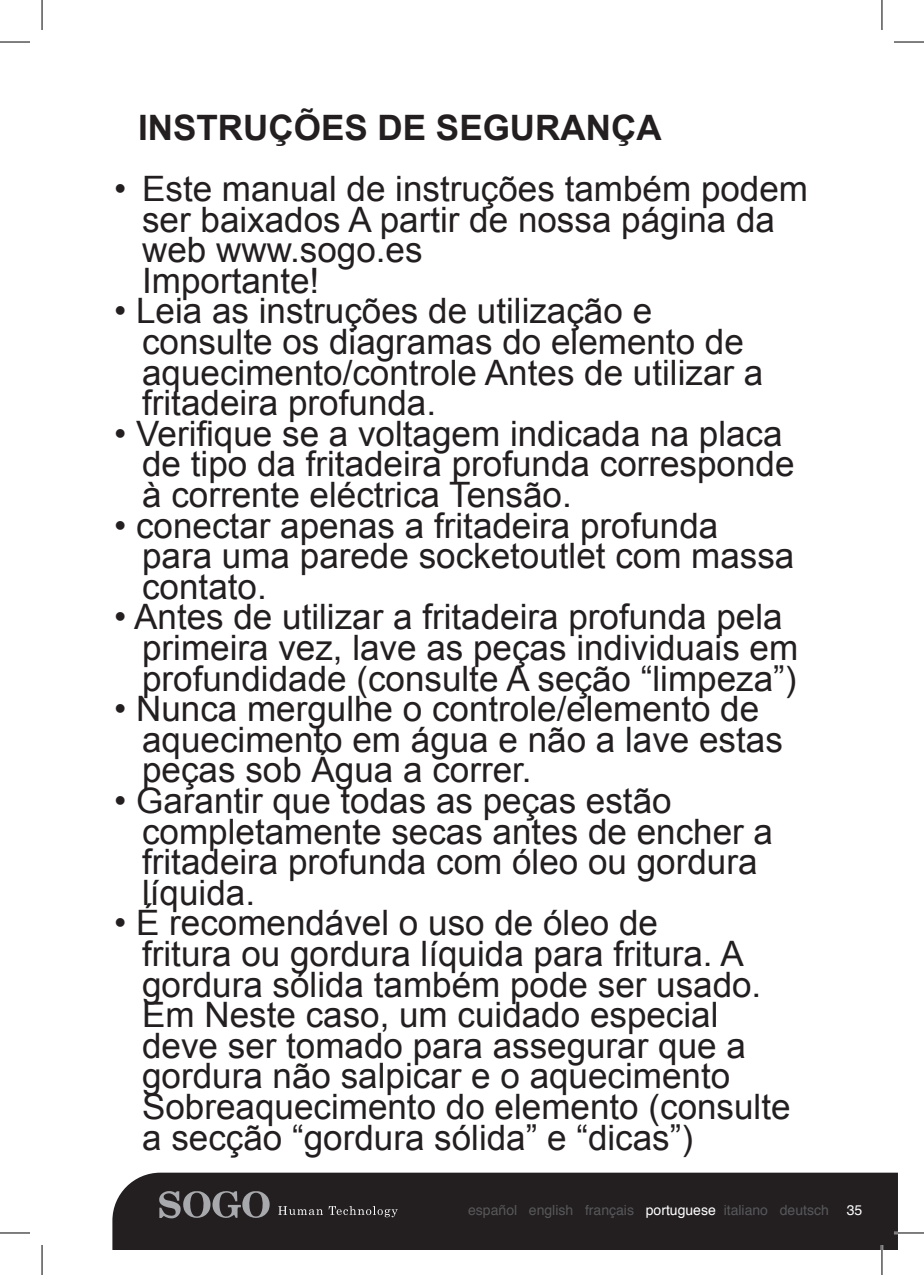
<style>
.page{position:relative;width:924px;height:1275px;background:#fff}
.page>*{position:absolute;margin:0;border:0;box-sizing:border-box;transform-origin:0 0}
.t1{font:35px/30.6px "Arial";color:#231f20}
.t2{font:700 35px "Arial";color:#231f20}
.t3{font:14px "Helvetica";color:#57585a}
.t4{font:14px "Helvetica";color:#fff}
.s1{color:#fff}
</style>
<div class="page">
<div style="left:112px;top:1172px;width:785px;height:78px;background:#231f20"></div>
<svg style="left:159px;top:1189px;width:111px;height:29px;background:#565457"></svg>
<svg style="left:278px;top:1206px;width:119px;height:11px"></svg>
<hr style="left:893px;top:1231px;width:30px;height:3px;background:#fff">
<hr style="left:880px;top:1245px;width:2px;height:30px;background:#fff">
<hr style="left:0;top:42px;width:30px;height:1px;background:#000">
<hr style="left:893px;top:42px;width:30px;height:1px;background:#000">
<hr style="left:0;top:1232px;width:30px;height:1px;background:#000">
<hr style="left:893px;top:1232px;width:30px;height:1px;background:#000">
<hr style="left:42px;top:0;width:1px;height:30px;background:#000">
<hr style="left:42px;top:1245px;width:1px;height:30px;background:#000">
<hr style="left:881px;top:0;width:1px;height:30px;background:#000">
<hr style="left:881px;top:1245px;width:1px;height:30px;background:#000">
<p class="t2" style="left:138px;top:104px;width:525px">INSTRUÇÕES DE SEGURANÇA</p>
<p class="t1" style="left:142px;top:174px;width:667px;text-indent:-28px">• Este manual de instruções também podem ser baixados A partir de nossa página da web www.sogo.es<br>Importante!</p>
<p class="t1" style="left:142px;top:296px;width:622px;text-indent:-28px">• Leia as instruções de utilização e consulte os diagramas do elemento de aquecimento/controle Antes de utilizar a fritadeira profunda.</p>
<p class="t1" style="left:142px;top:418px;width:653px;text-indent:-28px">• Verifique se a voltagem indicada na placa de tipo da fritadeira profunda corresponde à corrente eléctrica Tensão.</p>
<p class="t1" style="left:142px;top:510px;width:653px;text-indent:-28px">• conectar apenas a fritadeira profunda para uma parede socketoutlet com massa contato.</p>
<p class="t1" style="left:142px;top:602px;width:657px;text-indent:-28px">• Antes de utilizar a fritadeira profunda pela primeira vez, lave as peças individuais em profundidade (consulte A seção “limpeza”)</p>
<p class="t1" style="left:142px;top:694px;width:642px;text-indent:-28px">• Nunca mergulhe o controle/elemento de aquecimento em água e não a lave estas peças sob Água a correr.</p>
<p class="t1" style="left:142px;top:786px;width:632px;text-indent:-28px">• Garantir que todas as peças estão completamente secas antes de encher a fritadeira profunda com óleo ou gordura líquida.</p>
<p class="t1" style="left:142px;top:908px;width:649px;text-indent:-28px">• É recomendável o uso de óleo de<br>fritura ou gordura líquida para fritura. A gordura sólida também pode ser usado.<br>Em Neste caso, um cuidado especial deve ser tomado para assegurar que a gordura não salpicar e o aquecimento Sobreaquecimento do elemento (consulte a secção “gordura sólida” e “dicas”)</p>
<p class="t3" style="left:468px;top:1199px;width:362px">español english français <span class="s1">portuguese</span> italiano deutsch</p>
<p class="t4" style="left:846px;top:1199px;width:17px">35</p>
</div>
